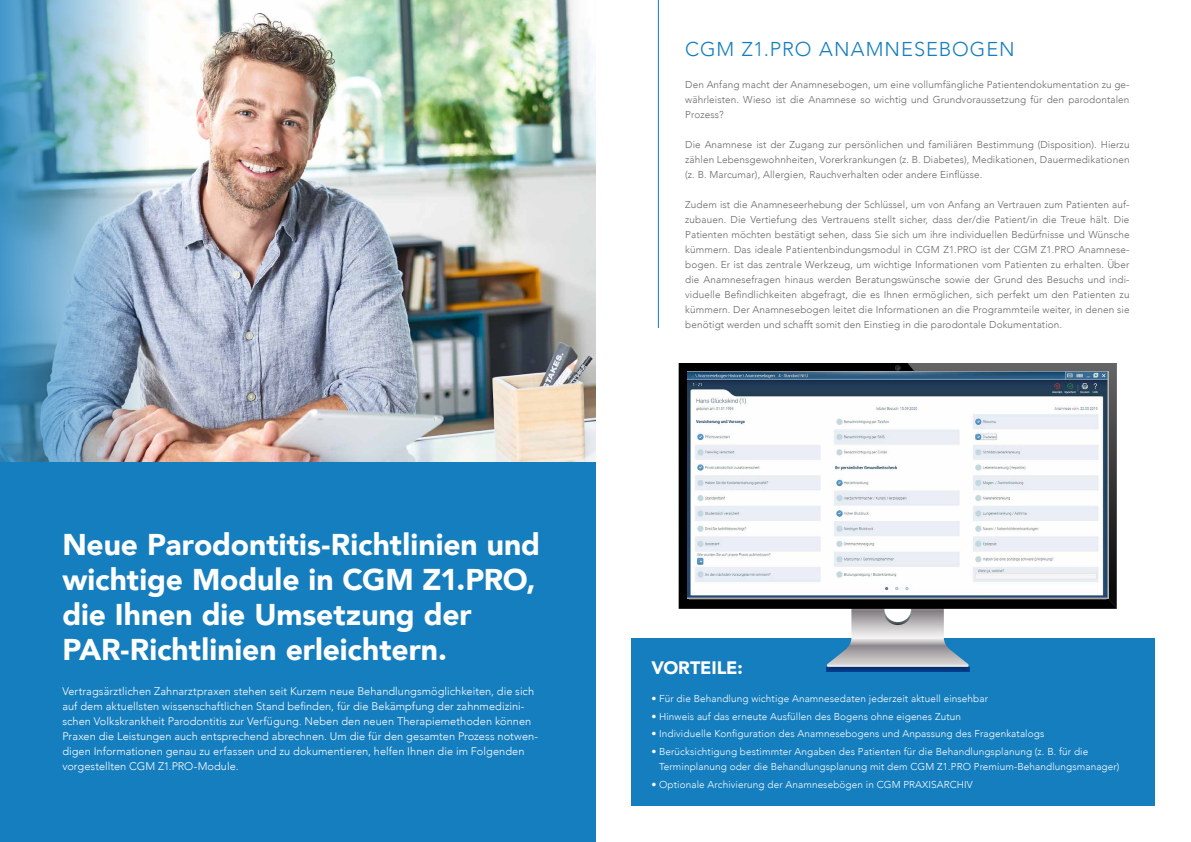
<style>
.page{position:relative;width:1191px;height:842px;background:#fff}
.page>*{position:absolute;margin:0;border:0;box-sizing:border-box;transform-origin:0 0}
.t1{font:900 30px/35px "Avenir";color:#fff}
.t2{font:300 20px "Avenir";letter-spacing:.045em;color:#157ebe}
.t3{font:900 18px "Avenir";letter-spacing:-.005em;color:#fff}
.t4{font:300 11px/15px "Avenir";letter-spacing:.005em;color:#fff}
.t5{font:300 10px/15px "Avenir";letter-spacing:.01em;color:#686867;text-align:justify}
.t6{font:300 10px/15px "Avenir";letter-spacing:.01em;color:#fff}
.s1{font-weight:400}
</style>
<div class="page">
<img style="left:149px;top:0;width:446px;height:463px">
<hr style="left:658px;top:0;width:1px;height:328px;background:#157ebe">
<div style="left:631px;top:639px;width:524px;height:167px;background:#157ebe"></div>
<svg style="left:826px;top:609px;width:143px;height:62px"></svg>
<div style="left:884px;top:596px;width:27px;height:26px;background:#fff;border-radius:50%"></div>
<svg style="left:678px;top:363px;width:229px;height:246px;background:#0a0a0a"></svg>
<svg style="left:907px;top:363px;width:209px;height:246px;background:#373636"></svg>
<svg style="left:895px;top:366px;width:5px;height:4px"></svg>
<img style="left:687px;top:371px;width:421px;height:228px">
<img style="left:0;top:0;width:149px;height:463px">
<div style="left:0;top:463px;width:595px;height:379px;background:#157ebe"></div>
<h1 class="t1" style="left:62px;top:527px;width:479px">Neue Parodontitis-Richtlinien und wichtige Module in CGM Z1.PRO, die Ihnen die Umsetzung der<br>PAR-Richtlinien erleichtern.</h1>
<p class="t4" style="left:62px;top:684px;width:477px">Vertragsärztlichen Zahnarztpraxen stehen seit Kurzem neue Behandlungsmöglichkeiten, die sich auf dem aktuellsten wissenschaftlichen Stand befinden, für die Bekämpfung der zahnmedizini&shy;schen Volkskrankheit Parodontitis zur Verfügung. Neben den neuen Therapiemethoden können Praxen die Leistungen auch entsprechend abrechnen. Um die für den gesamten Prozess notwen&shy;digen Informationen genau zu erfassen und zu dokumentieren, helfen Ihnen die im Folgenden vorgestellten CGM Z1.PRO-Module.</p>
<h2 class="t2" style="left:685px;top:37px;width:331px">CGM Z1.PRO ANAMNESEBOGEN</h2>
<p class="t5" style="left:685px;top:77px;width:446px">Den Anfang macht der Anamnesebogen, um eine vollumfängliche Patientendokumentation zu ge&shy;währleisten. Wieso ist die Anamnese so wichtig und Grundvoraussetzung für den parodontalen Prozess?</p>
<p class="t5" style="left:685px;top:137px;width:446px">Die Anamnese ist der Zugang zur persönlichen und familiären Bestimmung (Disposition). Hierzu zählen Lebensgewohnheiten, Vorerkrankungen (z. B. Diabetes), Medikationen, Dauermedikationen (z. B. Marcumar), Allergien, Rauchverhalten oder andere Einflüsse.</p>
<p class="t5" style="left:685px;top:197px;width:446px">Zudem ist die Anamneseerhebung der Schlüssel, um von Anfang an Vertrauen zum Patienten auf&shy;zubauen. Die Vertiefung des Vertrauens stellt sicher, dass der/die Patient/in die Treue hält. Die Patienten möchten bestätigt sehen, dass Sie sich um ihre individuellen Bedürfnisse und Wünsche kümmern. Das ideale Patientenbindungsmodul in CGM Z1.PRO ist der CGM Z1.PRO Anamnese&shy;bogen. Er ist das zentrale Werkzeug, um wichtige Informationen vom Patienten zu erhalten. Über die Anamnesefragen hinaus werden Beratungswünsche sowie der Grund des Besuchs und indi&shy;viduelle Befindlichkeiten abgefragt, die es Ihnen ermöglichen, sich perfekt um den Patienten zu kümmern. Der Anamnesebogen leitet die Informationen an die Programmteile weiter, in denen sie benötigt werden und schafft somit den Einstieg in die parodontale Dokumentation.</p>
<h3 class="t3" style="left:651px;top:653px;width:93px">VORTEILE:</h3>
<p class="t6" style="left:651px;top:691px;width:338px"><span class="s1">•</span> Für die Behandlung wichtige Anamnesedaten jederzeit aktuell einsehbar</p>
<p class="t6" style="left:651px;top:709px;width:311px"><span class="s1">•</span> Hinweis auf das erneute Ausfüllen des Bogens ohne eigenes Zutun</p>
<p class="t6" style="left:651px;top:726px;width:394px"><span class="s1">•</span> Individuelle Konfiguration des Anamnesebogens und Anpassung des Fragenkatalogs</p>
<p class="t6" style="left:659px;top:744px;width:462px;text-indent:-8px"><span class="s1">•</span> Berücksichtigung bestimmter Angaben des Patienten für die Behandlungsplanung (z. B. für die<br>Terminplanung oder die Behandlungsplanung mit dem CGM Z1.PRO Premium-Behandlungsmanager)</p>
<p class="t6" style="left:651px;top:777px;width:323px"><span class="s1">•</span> Optionale Archivierung der Anamnesebögen in CGM PRAXISARCHIV</p>
</div>
